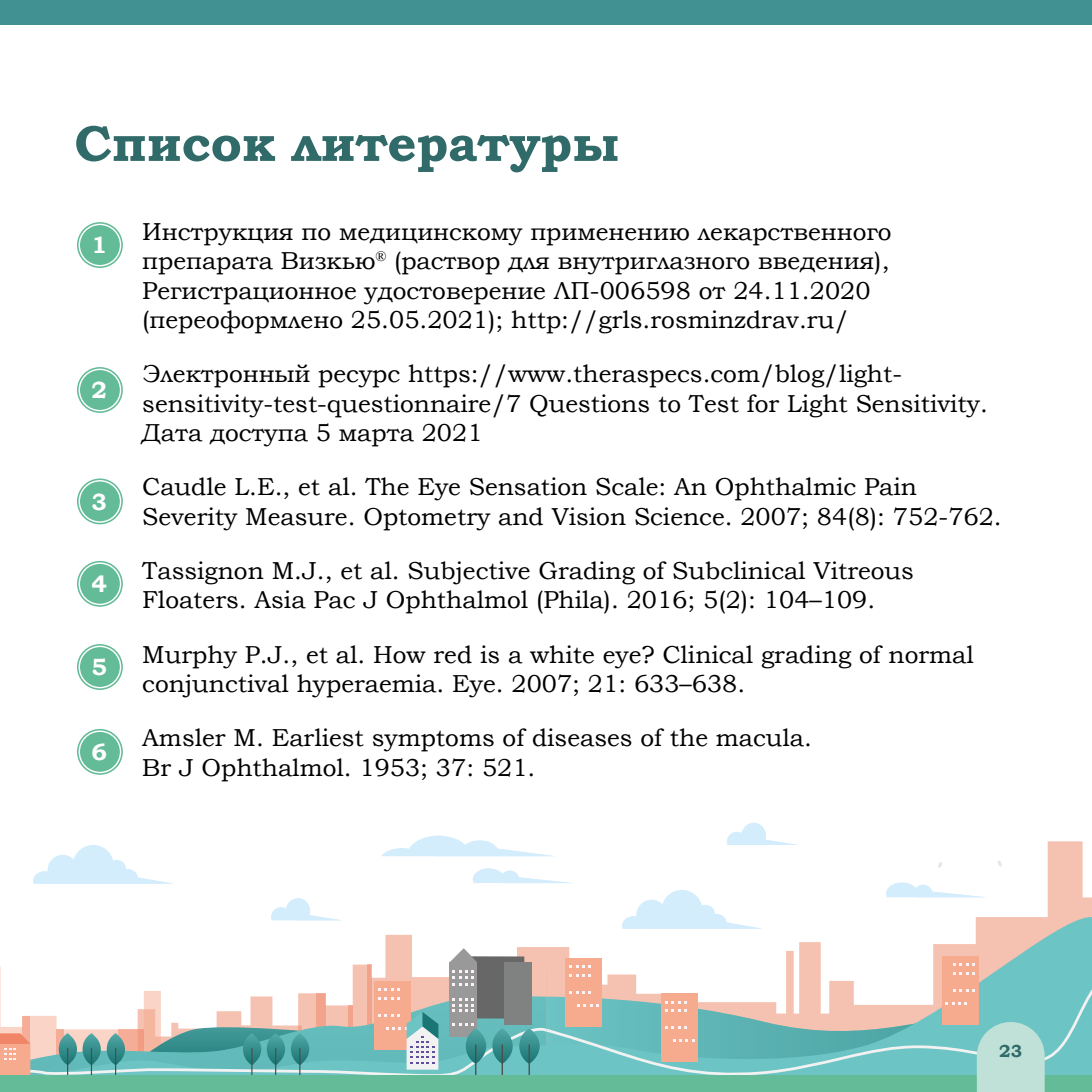
<style>
.page{position:relative;width:1092px;height:1092px;background:#fff}
.page>*{position:absolute;margin:0;border:0;box-sizing:border-box;transform-origin:0 0}
.t1{font:700 50.75px "Bookman Old Style";letter-spacing:-.01em;color:#306a69}
.t2{font:24.5px/29.4px "Bookman Old Style";color:#000}
.t3{font:700 23.45px "Bookman Old Style";color:#fff}
.t4{font:700 17.5px "Bookman Old Style";color:#306a69}
</style>
<div class="page">
<svg style="left:546px;top:841px;width:545px;height:76px"></svg>
<svg style="left:622px;top:917px;width:469px;height:17px"></svg>
<svg style="left:997px;top:860px;width:4px;height:6px"></svg>
<svg style="left:473px;top:868px;width:100px;height:15px"></svg>
<svg style="left:381px;top:835px;width:174px;height:21px"></svg>
<svg style="left:622px;top:889px;width:140px;height:39px"></svg>
<svg style="left:726px;top:823px;width:72px;height:21px"></svg>
<svg style="left:33px;top:845px;width:136px;height:38px"></svg>
<svg style="left:885px;top:882px;width:101px;height:15px"></svg>
<svg style="left:271px;top:898px;width:68px;height:22px"></svg>
<svg style="left:937px;top:861px;width:5px;height:7px"></svg>
<svg style="left:77px;top:222px;width:46px;height:46px"></svg>
<div style="left:79px;top:224px;width:41px;height:42px;background:#63bb97;border-radius:50%"></div>
<div style="left:79px;top:224px;width:42px;height:42px;border:1px solid #fff;border-radius:50%"></div>
<svg style="left:77px;top:367px;width:46px;height:46px"></svg>
<div style="left:79px;top:369px;width:41px;height:41px;background:#63bb97;border-radius:50%"></div>
<div style="left:79px;top:368px;width:42px;height:43px;border:1px solid #fff;border-radius:50%"></div>
<svg style="left:77px;top:478px;width:46px;height:46px"></svg>
<div style="left:79px;top:480px;width:41px;height:42px;background:#63bb97;border-radius:50%"></div>
<div style="left:79px;top:480px;width:42px;height:42px;border:1px solid #fff;border-radius:50%"></div>
<svg style="left:77px;top:561px;width:46px;height:45px"></svg>
<div style="left:79px;top:563px;width:41px;height:41px;background:#63bb97;border-radius:50%"></div>
<div style="left:79px;top:562px;width:42px;height:43px;border:1px solid #fff;border-radius:50%"></div>
<svg style="left:77px;top:644px;width:46px;height:46px"></svg>
<div style="left:79px;top:646px;width:41px;height:41px;background:#63bb97;border-radius:50%"></div>
<div style="left:79px;top:645px;width:42px;height:43px;border:1px solid #fff;border-radius:50%"></div>
<svg style="left:77px;top:728px;width:46px;height:46px"></svg>
<div style="left:79px;top:731px;width:41px;height:41px;background:#63bb97;border-radius:50%"></div>
<div style="left:79px;top:730px;width:42px;height:43px;border:1px solid #fff;border-radius:50%"></div>
<div style="left:0;top:0;width:1091px;height:25px;background:#429192"></div>
<svg style="left:0;top:934px;width:1091px;height:157px"></svg>
<h1 class="t1" style="left:74px;top:107px;width:546px">Список литературы</h1>
<p class="t3" style="left:91px;top:228px;width:17px">1</p>
<p class="t3" style="left:91px;top:373px;width:17px">2</p>
<p class="t3" style="left:91px;top:485px;width:17px">3</p>
<p class="t3" style="left:91px;top:567px;width:17px">4</p>
<p class="t3" style="left:91px;top:650px;width:17px">5</p>
<p class="t3" style="left:91px;top:735px;width:17px">6</p>
<p class="t2" style="left:142px;top:217px;width:750px">Инструкция по медицинскому применению лекарственного препарата Визкью<sup>®</sup> (раствор для внутриглазного введения), Регистрационное удостоверение ЛП-006598 от 24.11.2020 (переоформлено 25.05.2021); http://grls.rosminzdrav.ru/</p>
<p class="t2" style="left:142px;top:359px;width:847px">Электронный ресурс https://www.theraspecs.com/blog/light&shy;sensitivity-test-questionnaire/7 Questions to Test for Light Sensitivity.<br>Дата доступа 5 марта 2021</p>
<p class="t2" style="left:142px;top:472px;width:860px">Caudle L.E., et al. The Eye Sensation Scale: An Ophthalmic Pain<br>Severity Measure. Optometry and Vision Science. 2007; 84(8): 752-762.</p>
<p class="t2" style="left:142px;top:556px;width:773px">Tassignon M.J., et al. Subjective Grading of Subclinical Vitreous<br>Floaters. Asia Pac J Ophthalmol (Phila). 2016; 5(2): 104–109.</p>
<p class="t2" style="left:142px;top:639px;width:833px">Murphy P.J., et al. How red is a white eye? Clinical grading of normal conjunctival hyperaemia. Eye. 2007; 21: 633–638.</p>
<p class="t2" style="left:142px;top:723px;width:671px">Amsler M. Earliest symptoms of diseases of the macula.<br>Br J Ophthalmol. 1953; 37: 521.</p>
<p class="t4" style="left:999px;top:1037px;width:25px">23</p>
</div>
